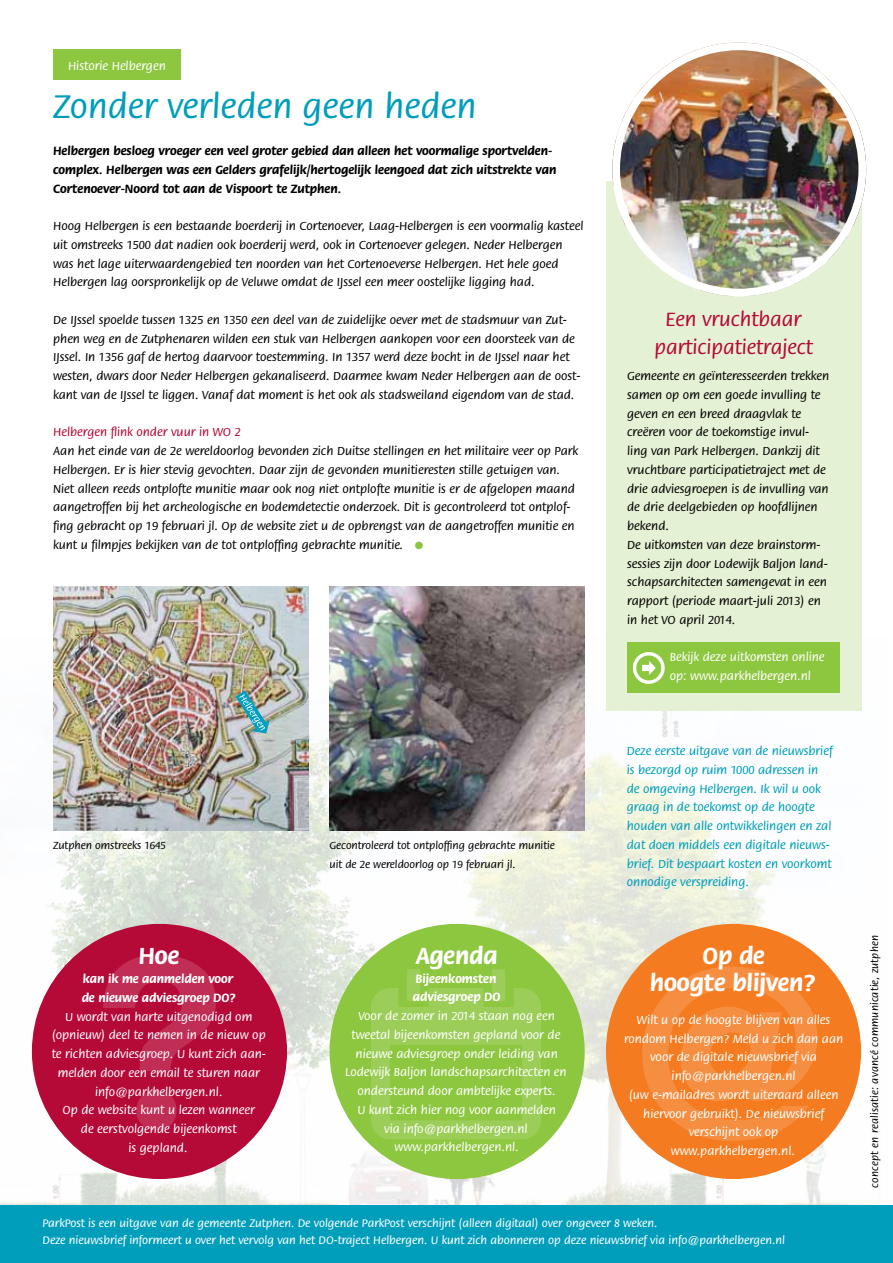
<style>
.page{position:relative;width:893px;height:1263px;background:#fff}
.page>*{position:absolute;margin:0;border:0;box-sizing:border-box;transform-origin:0 0}
.t1{font:500 36px "Flora";color:#009ebb}
.t2{font:700 24.75px/27px "Flora";color:#fff;text-align:center}
.t3{font:500 21px/28px "Flora";color:#b50938;text-align:center}
.t4{font:500 12.75px/18.8px "Flora";color:#000}
.t5{font:500 12.75px/18.8px "Flora";color:#fff;text-align:center}
.t6{font:500 12.75px/18.8px "Flora";color:#009ebb}
.t7{font:700 12.75px/18.8px "Flora";color:#000}
.t8{font:700 12.75px/18.8px "Flora";color:#fff}
.t9{font:500 12.75px "Flora";color:#b50938}
.t10{font:500 12px/16.5px "Flora";color:#fff}
.t11{font:500 11.25px/18.8px "Flora";color:#000}
.t12{font:500 10.8px "Flora";letter-spacing:.02em;color:#000}
.s1{font-size:21px;color:#8dc63f}
</style>
<div class="page">
<img style="left:0;top:637px;width:862px;height:568px">
<div style="left:0;top:1205px;width:893px;height:58px;background:#009ebb"></div>
<div style="left:32px;top:924px;width:255px;height:255px;background:#b50938;border-radius:50%"></div>
<div style="left:330px;top:924px;width:255px;height:255px;background:#8dc63f;border-radius:50%"></div>
<div style="left:606px;top:924px;width:255px;height:255px;background:#f47b20;border-radius:50%"></div>
<div style="left:606px;top:181px;width:255px;height:530px;background:#e5f1d4"></div>
<div style="left:627px;top:643px;width:213px;height:50px;background:#8dc63f"></div>
<svg style="left:633px;top:652px;width:32px;height:32px"></svg>
<img style="left:612px;top:43px;width:254px;height:253px;border-radius:127px">
<div style="left:612px;top:43px;width:254px;height:253px;border:8px solid #fff;border-radius:50%"></div>
<svg style="left:103px;top:954px;width:113px;height:176px"></svg>
<svg style="left:642px;top:966px;width:175px;height:175px"></svg>
<div style="left:53px;top:50px;width:128px;height:30px;background:#8dc63f"></div>
<img style="left:53px;top:586px;width:255px;height:244px">
<img style="left:330px;top:586px;width:255px;height:244px">
<svg style="left:371px;top:969px;width:170px;height:170px"></svg>
<img style="left:235px;top:690px;width:35px;height:43px">
<p class="t5" style="left:68px;top:57px;width:99px">Historie Helbergen</p>
<h1 class="t1" style="left:53px;top:87px;width:425px">Zonder verleden geen heden</h1>
<p class="t7" style="left:53px;top:142px;width:505px">Helbergen besloeg vroeger een veel groter gebied dan alleen het voormalige sportvelden&shy;complex. Helbergen was een Gelders grafelijk/hertogelijk leengoed dat zich uitstrekte van<br>Cortenoever-Noord tot aan de Vispoort te Zutphen.</p>
<p class="t4" style="left:53px;top:217px;width:532px">Hoog Helbergen is een bestaande boerderij in Cortenoever, Laag-Helbergen is een voormalig kasteel uit omstreeks 1500 dat nadien ook boerderij werd, ook in Cortenoever gelegen. Neder Helbergen was het lage uiterwaardengebied ten noorden van het Cortenoeverse Helbergen. Het hele goed Helbergen lag oorspronkelijk op de Veluwe omdat de IJssel een meer oostelijke ligging had.</p>
<p class="t4" style="left:53px;top:311px;width:529px">De IJssel spoelde tussen 1325 en 1350 een deel van de zuidelijke oever met de stadsmuur van Zut&shy;phen weg en de Zutphenaren wilden een stuk van Helbergen aankopen voor een doorsteek van de IJssel. In 1356 gaf de hertog daarvoor toestemming. In 1357 werd deze bocht in de IJssel naar het westen, dwars door Neder Helbergen gekanaliseerd. Daarmee kwam Neder Helbergen aan de oost&shy;kant van de IJssel te liggen. Vanaf dat moment is het ook als stadsweiland eigendom van de stad.</p>
<p class="t9" style="left:53px;top:426px;width:189px">Helbergen flink onder vuur in WO 2</p>
<p class="t4" style="left:53px;top:442px;width:526px">Aan het einde van de 2e wereldoorlog bevonden zich Duitse stellingen en het militaire veer op Park Helbergen. Er is hier stevig gevochten. Daar zijn de gevonden munitieresten stille getuigen van.<br>Niet alleen reeds ontplofte munitie maar ook nog niet ontplofte munitie is er de afgelopen maand aangetroffen bij het archeologische en bodemdetectie onderzoek. Dit is gecontroleerd tot ontplof&shy;fing gebracht op 19 februari jl. Op de website ziet u de opbrengst van de aangetroffen munitie en kunt u filmpjes bekijken van de tot ontploffing gebrachte munitie. <span class="s1">•</span></p>
<p class="t11" style="left:53px;top:836px;width:114px">Zutphen omstreeks 1645</p>
<p class="t11" style="left:330px;top:836px;width:227px">Gecontroleerd tot ontploffing gebrachte munitie uit de 2e wereldoorlog op 19 februari jl.</p>
<h2 class="t2" style="left:138px;top:943px;width:42px">Hoe</h2>
<p class="t8" style="left:82px;top:970px;width:156px">kan ik me aanmelden voor de nieuwe adviesgroep DO?</p>
<p class="t5" style="left:52px;top:1007px;width:216px">U wordt van harte uitgenodigd om (opnieuw) deel te nemen in de nieuw op te richten adviesgroep. U kunt zich aan&shy;melden door een email te sturen naar info@parkhelbergen.nl.<br>Op de website kunt u lezen wanneer<br>de eerstvolgende bijeenkomst<br>is gepland.</p>
<h2 class="t2" style="left:416px;top:943px;width:84px">Agenda</h2>
<p class="t8" style="left:413px;top:969px;width:89px">Bijeenkomsten adviesgroep DO</p>
<p class="t5" style="left:345px;top:1007px;width:223px">Voor de zomer in 2014 staan nog een tweetal bijeenkomsten gepland voor de nieuwe adviesgroep onder leiding van Lodewijk Baljon landschapsarchitecten en ondersteund door ambtelijke experts.<br>U kunt zich hier nog voor aanmelden<br>via info@parkhelbergen.nl www.parkhelbergen.nl.</p>
<h3 class="t3" style="left:654px;top:306px;width:160px">Een vruchtbaar participatietraject</h3>
<p class="t4" style="left:627px;top:367px;width:204px">Gemeente en geïnteresseerden trekken samen op om een goede invulling te geven en een breed draagvlak te creëren voor de toekomstige invul&shy;ling van Park Helbergen. Dankzij dit vruchtbare participatietraject met de drie adviesgroepen is de invulling van de drie deelgebieden op hoofdlijnen bekend.<br>De uitkomsten van deze brainstorm&shy;sessies zijn door Lodewijk Baljon land&shy;schapsarchitecten samengevat in een rapport (periode maart-juli 2013) en in het VO april 2014.</p>
<p class="t5" style="left:670px;top:648px;width:156px;text-align:left">Bekijk deze uitkomsten online op: www.parkhelbergen.nl</p>
<p class="t6" style="left:627px;top:742px;width:207px">Deze eerste uitgave van de nieuwsbrief is bezorgd op ruim 1000 adressen in de omgeving Helbergen. Ik wil u ook graag in de toekomst op de hoogte houden van alle ontwikkelingen en zal dat doen middels een digitale nieuws&shy;brief. Dit bespaart kosten en voorkomt onnodige verspreiding.</p>
<h2 class="t2" style="left:650px;top:943px;width:167px">Op de<br>hoogte blijven?</h2>
<p class="t5" style="left:624px;top:1011px;width:221px">Wilt u op de hoogte blijven van alles rondom Helbergen? Meld u zich dan aan voor de digitale nieuwsbrief via info@parkhelbergen.nl<br>(uw e-mailadres wordt uiteraard alleen hiervoor gebruikt). De nieuwsbrief verschijnt ook op<br>www.parkhelbergen.nl.</p>
<p class="t10" style="left:43px;top:1215px;width:744px">ParkPost is een uitgave van de gemeente Zutphen. De volgende ParkPost verschijnt (alleen digitaal) over ongeveer 8 weken.<br>Deze nieuwsbrief informeert u over het vervolg van het DO-traject Helbergen. U kunt zich abonneren op deze nieuwsbrief via info@parkhelbergen.nl</p>
<p class="t12" style="left:869px;top:1188px;width:254px;rotate:-90deg">concept en realisatie: avancé communicatie, zutphen</p>
</div>
